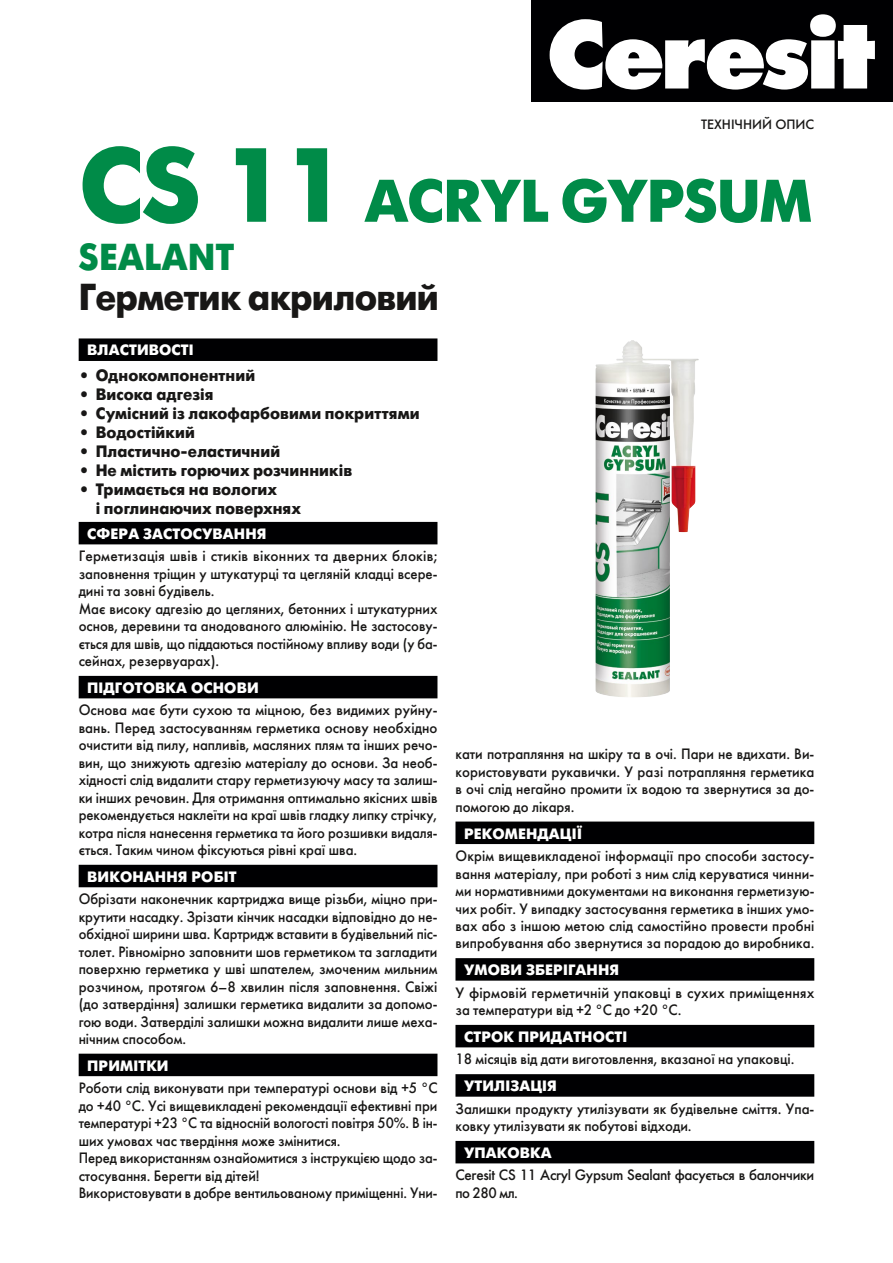
<style>
.page{position:relative;width:893px;height:1263px;background:#fff}
.page>*{position:absolute;margin:0;border:0;box-sizing:border-box;transform-origin:0 0}
.t1{font:700 60px "Futura Futuris";letter-spacing:-.015em;color:#008b48}
.t2{font:700 37.5px "Futura Futuris";letter-spacing:-.02em;color:#181716;scale:.94 1}
.t3{font:700 37.5px "Futura Futuris";letter-spacing:.01em;color:#008b48;scale:.95 1}
.t4{font:700 16.5px/18.9px "Futura Futuris";letter-spacing:.005em;color:#181716;scale:.95 1}
.t5{font:15px/17.4px "Futura Futuris";color:#181716;text-align:justify;scale:.95 1}
.t6{font:15px/17.4px "Futura Futuris";color:#181716;text-align:justify;scale:.96 1}
.t7{font:15px/17.4px "Futura Futuris";color:#181716}
.t8{font:700 15px "Futura Futuris";letter-spacing:.01em;color:#fff}
.t9{font:15px/17.4px "Futura Futuris";letter-spacing:-.02em;color:#181716}
.t10{font:13.5px "Futura Futuris";color:#181716}
.s1{font-size:105px}
</style>
<div class="page">
<div style="left:531px;top:0;width:362px;height:101px;background:#000002"></div>
<svg style="left:550px;top:14px;width:325px;height:76px"></svg>
<div style="left:79px;top:338px;width:358px;height:23px;background:#000002"></div>
<div style="left:79px;top:522px;width:358px;height:22px;background:#000002"></div>
<div style="left:79px;top:676px;width:358px;height:22px;background:#000002"></div>
<div style="left:79px;top:865px;width:358px;height:22px;background:#000002"></div>
<div style="left:79px;top:1054px;width:358px;height:22px;background:#000002"></div>
<div style="left:455px;top:821px;width:359px;height:23px;background:#000002"></div>
<div style="left:455px;top:958px;width:359px;height:23px;background:#000002"></div>
<div style="left:455px;top:1025px;width:359px;height:22px;background:#000002"></div>
<div style="left:455px;top:1074px;width:359px;height:23px;background:#000002"></div>
<div style="left:455px;top:1141px;width:359px;height:22px;background:#000002"></div>
<img style="left:595px;top:340px;width:104px;height:357px">
<p class="t10" style="left:701px;top:116px;width:115px">ТЕХНІЧНИЙ ОПИС</p>
<h1 class="t1" style="left:79px;top:165px;width:734px"><span class="s1">CS 11</span> ACRYL GYPSUM</h1>
<h2 class="t3" style="left:79px;top:234px;width:165px">SEALANT</h2>
<h2 class="t2" style="left:79px;top:275px;width:385px">Герметик акриловий</h2>
<p class="t8" style="left:87px;top:341px;width:108px">ВЛАСТИВОСТІ</p>
<p class="t4" style="left:79px;top:366px;width:187px">• Однокомпонентний</p>
<p class="t4" style="left:79px;top:385px;width:143px">• Висока адгезія</p>
<p class="t4" style="left:79px;top:404px;width:360px">• Сумісний із лакофарбовими покриттями</p>
<p class="t4" style="left:79px;top:423px;width:124px">• Водостійкий</p>
<p class="t4" style="left:79px;top:442px;width:214px">• Пластично-еластичний</p>
<p class="t4" style="left:79px;top:461px;width:289px">• Не містить горючих розчинників</p>
<p class="t4" style="left:96px;top:480px;width:217px;text-indent:-17px">• Тримається на вологих<br>і поглинаючих поверхнях</p>
<p class="t8" style="left:87px;top:525px;width:181px">СФЕРА ЗАСТОСУВАННЯ</p>
<p class="t7" style="left:79px;top:548px;width:360px">Герметизація швів і стиків віконних та дверних блоків; заповнення тріщин у штукатурці та цегляній кладці всере&shy;дині та зовні будівель.<br>Має високу адгезію до цегляних, бетонних і штукатурних основ, деревини та анодованого алюмінію. Не застосову&shy;ється для швів, що піддаються постійному впливу води (у ба&shy;сейнах, резервуарах).</p>
<p class="t8" style="left:87px;top:679px;width:173px">ПІДГОТОВКА ОСНОВИ</p>
<p class="t6" style="left:79px;top:702px;width:375px">Основа має бути сухою та міцною, без видимих руйну&shy;вань. Перед застосуванням герметика основу необхідно очистити від пилу, напливів, масляних плям та інших речо&shy;вин, що знижують адгезію матеріалу до основи. За необ&shy;хідності слід видалити стару герметизуючу масу та залиш&shy;ки інших речовин. Для отримання оптимально якісних швів рекомендується наклеїти на краї швів гладку липку стрічку, котра після нанесення герметика та його розшивки видаля&shy;ється. Таким чином фіксуються рівні краї шва.</p>
<p class="t8" style="left:87px;top:868px;width:151px">ВИКОНАННЯ РОБІТ</p>
<p class="t5" style="left:79px;top:891px;width:379px">Обрізати наконечник картриджа вище різьби, міцно при&shy;крутити насадку. Зрізати кінчик насадки відповідно до не&shy;обхідної ширини шва. Картридж вставити в будівельний піс&shy;толет. Рівномірно заповнити шов герметиком та загладити поверхню герметика у шві шпателем, змоченим мильним розчином, протягом 6–8 хвилин після заповнення. Свіжі (до затвердіння) залишки герметика видалити за допомо&shy;гою води. Затверділі залишки можна видалити лише меха&shy;нічним способом.</p>
<p class="t8" style="left:87px;top:1056px;width:83px">ПРИМІТКИ</p>
<p class="t5" style="left:79px;top:1079px;width:379px;text-align:left">Роботи слід виконувати при температурі основи від +5 °С до +40 °С. Усі вищевикладені рекомендації ефективні при температурі +23 °С та відносній вологості повітря 50%. В ін&shy;ших умовах час твердіння може змінитися.<br>Перед використанням ознайомитися з інструкцією щодо за&shy;стосування. Берегти від дітей!<br>Використовувати в добре вентильованому приміщенні. Уни-</p>
<p class="t5" style="left:455px;top:746px;width:379px">кати потрапляння на шкіру та в очі. Пари не вдихати. Ви&shy;користовувати рукавички. У разі потрапляння герметика в очі слід негайно промити їх водою та звернутися за до&shy;помогою до лікаря.</p>
<p class="t8" style="left:464px;top:824px;width:120px">РЕКОМЕНДАЦIЇ</p>
<p class="t5" style="left:455px;top:847px;width:379px">Окрім вищевикладеної інформації про способи застосу&shy;вання матеріалу, при роботі з ним слід керуватися чинни&shy;ми нормативними документами на виконання герметизую&shy;чих робіт. У випадку застосування герметика в інших умо&shy;вах або з іншою метою слід самостійно провести пробні випробування або звернутися за порадою до виробника.</p>
<p class="t8" style="left:464px;top:961px;width:157px">УМОВИ ЗБЕРІГАННЯ</p>
<p class="t7" style="left:455px;top:984px;width:360px">У фірмовій герметичній упаковці в сухих приміщеннях за температури від +2 °С до +20 °С.</p>
<p class="t8" style="left:464px;top:1028px;width:165px">СТРОК ПРИДАТНОСТІ</p>
<p class="t5" style="left:455px;top:1051px;width:358px">18 місяців від дати виготовлення, вказаної на упаковці.</p>
<p class="t8" style="left:464px;top:1077px;width:94px">УТИЛІЗАЦІЯ</p>
<p class="t5" style="left:455px;top:1100px;width:379px">Залишки продукту утилізувати як будівельне сміття. Упа&shy;ковку утилізувати як побутові відходи.</p>
<p class="t8" style="left:464px;top:1144px;width:89px">УПАКОВКА</p>
<p class="t9" style="left:455px;top:1167px;width:360px">Ceresit CS 11 Acryl Gypsum Sealant фасується в балончики по 280 мл.</p>
</div>
